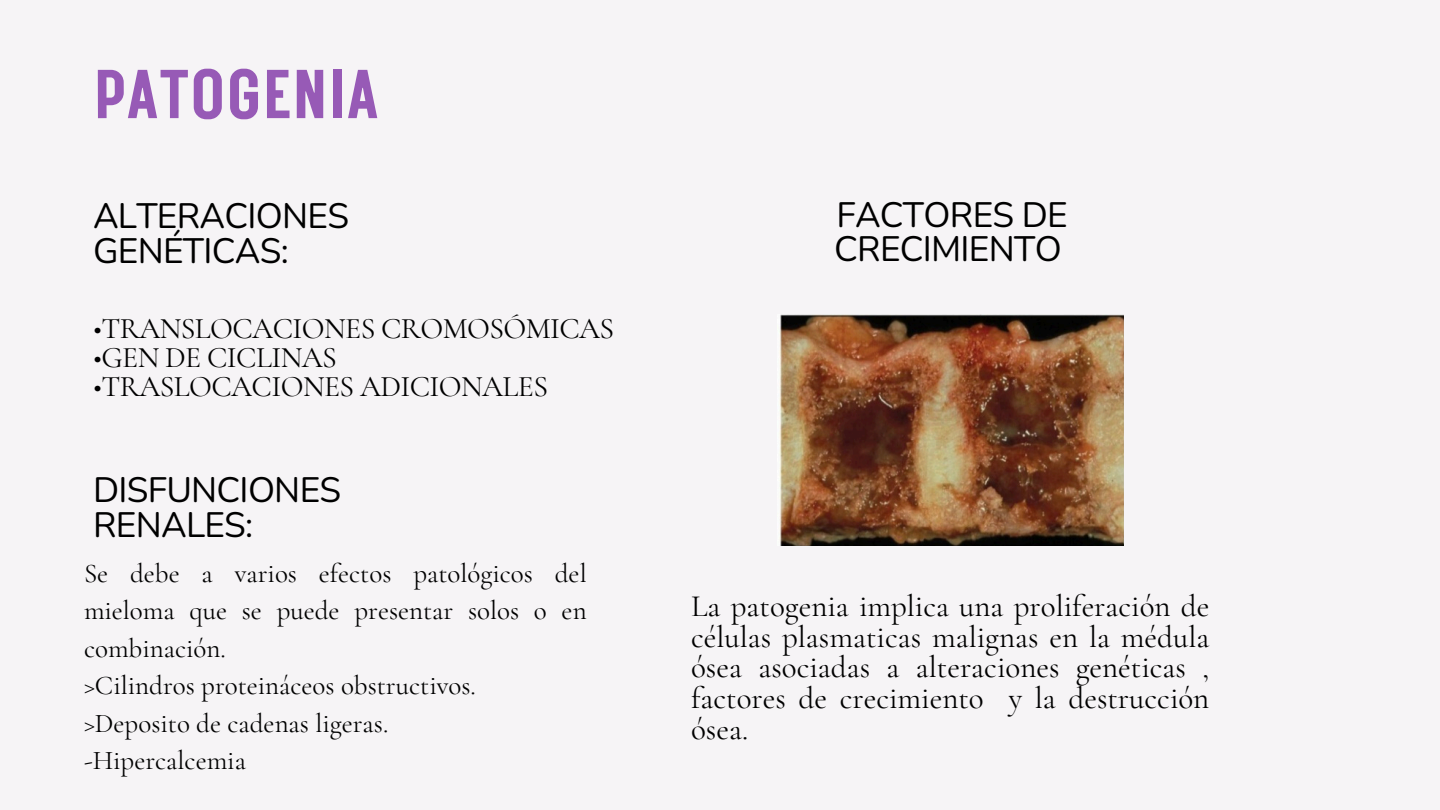
<style>
.page{position:relative;width:1440px;height:810px;background:#f6f4f6}
.page>*{position:absolute;margin:0;border:0;box-sizing:border-box;transform-origin:0 0}
.t1{font:69px "Rustic Printed";color:#975ab6}
.t2{font:35.2px/35px "Nunito";letter-spacing:-.02em;color:#000}
.t3{font:31px/30.8px "Cormorant Garamond";color:#000;text-align:justify}
.t4{font:29.9px "Cormorant Garamond";letter-spacing:-.02em;color:#000}
.t5{font:27px/37.5px "Cormorant Garamond";color:#000;text-align:justify}
</style>
<div class="page">
<img style="left:777px;top:314px;width:347px;height:232px">
<h2 class="t1" style="left:93px;top:48px;width:288px">PATOGENIA</h2>
<p class="t2" style="left:93px;top:198px;width:258px">ALTERACIONES<br>GENÉTICAS:</p>
<h2 class="t4" style="left:93px;top:310px;width:523px">•TRANSLOCACIONES CROMOSÓMICAS</h2>
<h2 class="t4" style="left:93px;top:339px;width:245px">•GEN DE CICLINAS</h2>
<h2 class="t4" style="left:93px;top:368px;width:457px">•TRASLOCACIONES ADICIONALES</h2>
<h3 class="t2" style="left:93px;top:473px;width:250px">DISFUNCIONES<br>RENALES:</h3>
<p class="t5" style="left:84px;top:554px;width:504px">Se debe a varios efectos patológicos del mieloma que se puede presentar solos o en combinación.</p>
<p class="t5" style="left:84px;top:667px;width:393px">&gt;Cilindros proteináceos obstructivos.</p>
<p class="t5" style="left:84px;top:704px;width:306px">&gt;Deposito de cadenas ligeras.</p>
<h4 class="t5" style="left:84px;top:742px;width:164px">-Hipercalcemia</h4>
<h2 class="t2" style="left:834px;top:198px;width:235px;line-height:34.5px">FACTORES DE<br>CRECIMIENTO</h2>
<p class="t3" style="left:691px;top:591px;width:520px">La patogenia implica una proliferación de células plasmaticas malignas en la médula ósea asociadas a alteraciones genéticas , factores de crecimiento y la destrucción ósea.</p>
</div>
